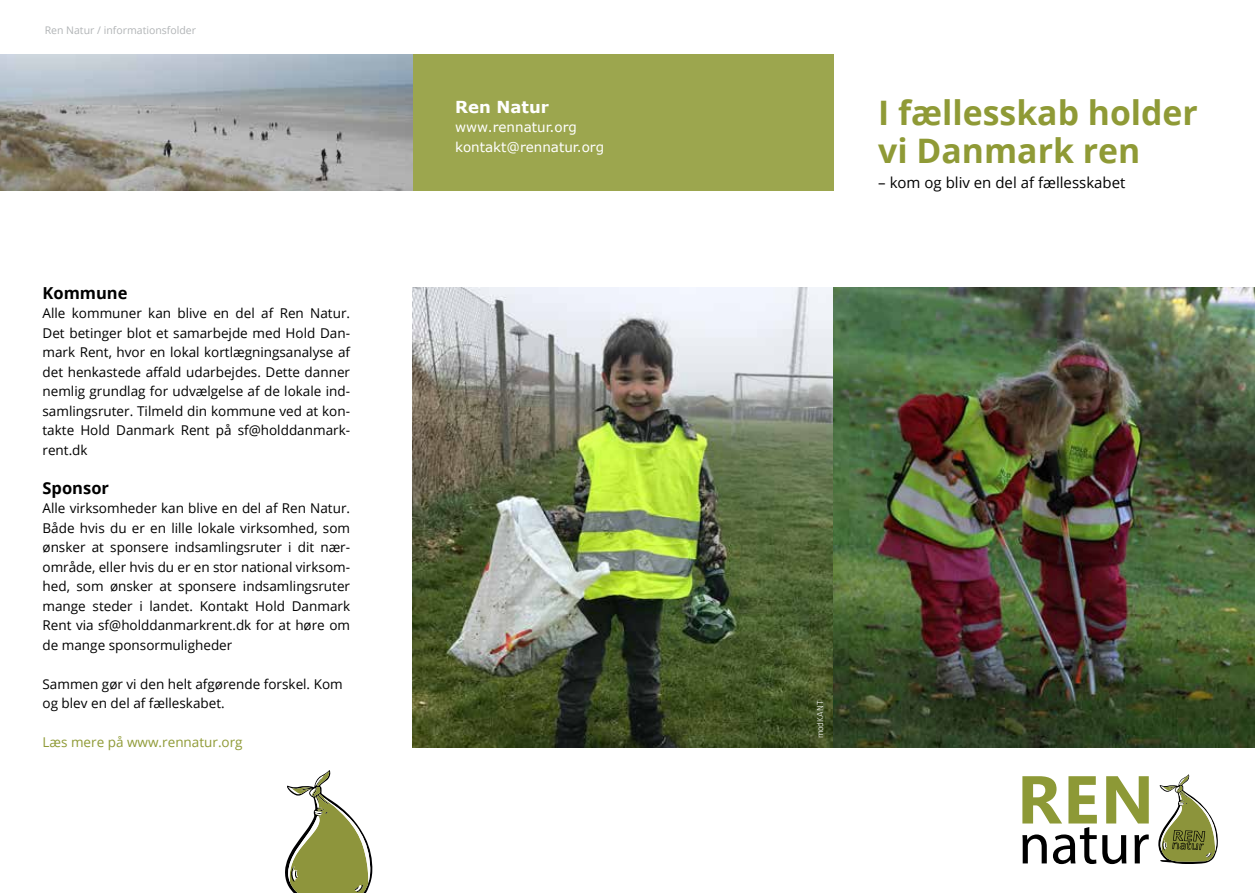
<style>
.page{position:relative;width:1255px;height:893px;background:#fff}
.page>*{position:absolute;margin:0;border:0;box-sizing:border-box;transform-origin:0 0}
.t1{font:700 33.75px/37.5px "Open Sans";color:#8f9a36}
.t2{font:700 16.5px "Open Sans";color:#000}
.t3{font:700 16.5px "Verdana";color:#fff}
.t4{font:15px "Open Sans";color:#000}
.t5{font:13.5px/19.5px "Open Sans";color:#000;text-align:justify}
.t6{font:13.5px/19.5px "Verdana";color:#fff}
.t7{font:13.5px "Open Sans";color:#8f9a36}
.t8{font:10.5px "Open Sans";color:#b1b4b6}
.t9{font:300 9px "Klavika";color:#fff}
</style>
<div class="page">
<img style="left:412px;top:288px;width:842px;height:459px">
<div style="left:412px;top:55px;width:421px;height:136px;background:#9ca64e"></div>
<img style="left:0;top:55px;width:412px;height:136px">
<svg style="left:1106px;top:776px;width:42px;height:47px"></svg>
<svg style="left:1022px;top:776px;width:74px;height:88px"></svg>
<svg style="left:1102px;top:835px;width:24px;height:29px"></svg>
<svg style="left:1134px;top:834px;width:14px;height:29px"></svg>
<svg style="left:1158px;top:774px;width:59px;height:90px"></svg>
<svg style="left:285px;top:770px;width:87px;height:123px"></svg>
<p class="t8" style="left:45px;top:23px;width:153px">Ren Natur / informationsfolder</p>
<p class="t2" style="left:43px;top:281px;width:87px">Kommune</p>
<p class="t5" style="left:43px;top:303px;width:309px">Alle kommuner kan blive en del af Ren Natur.<br>Det betinger blot et samarbejde med Hold Dan&shy;mark Rent, hvor en lokal kortlægningsanalyse af det henkastede affald udarbejdes. Dette danner nemlig grundlag for udvælgelse af de lokale ind&shy;samlingsruter. Tilmeld din kommune ved at kon&shy;takte Hold Danmark Rent på sf@holddanmark&shy;rent.dk</p>
<p class="t2" style="left:43px;top:476px;width:68px">Sponsor</p>
<p class="t5" style="left:43px;top:498px;width:309px">Alle virksomheder kan blive en del af Ren Natur.<br>Både hvis du er en lille lokale virksomhed, som ønsker at sponsere indsamlingsruter i dit nær&shy;område, eller hvis du er en stor national virksom&shy;hed, som ønsker at sponsere indsamlingsruter mange steder i landet. Kontakt Hold Danmark Rent via sf@holddanmarkrent.dk for at høre om de mange sponsormuligheder</p>
<p class="t5" style="left:43px;top:674px;width:302px">Sammen gør vi den helt afgørende forskel. Kom og blev en del af fælleskabet.</p>
<p class="t7" style="left:43px;top:733px;width:202px">Læs mere på www.rennatur.org</p>
<p class="t3" style="left:455px;top:95px;width:95px">Ren Natur</p>
<p class="t6" style="left:455px;top:117px;width:150px">www.rennatur.org kontakt@rennatur.org</p>
<h1 class="t1" style="left:878px;top:93px;width:321px">I fællesskab holder vi Danmark ren</h1>
<p class="t4" style="left:878px;top:172px;width:249px">– kom og bliv en del af fællesskabet</p>
<p class="t9" style="left:815px;top:738px;width:39px;rotate:-90deg">modKANT</p>
</div>
